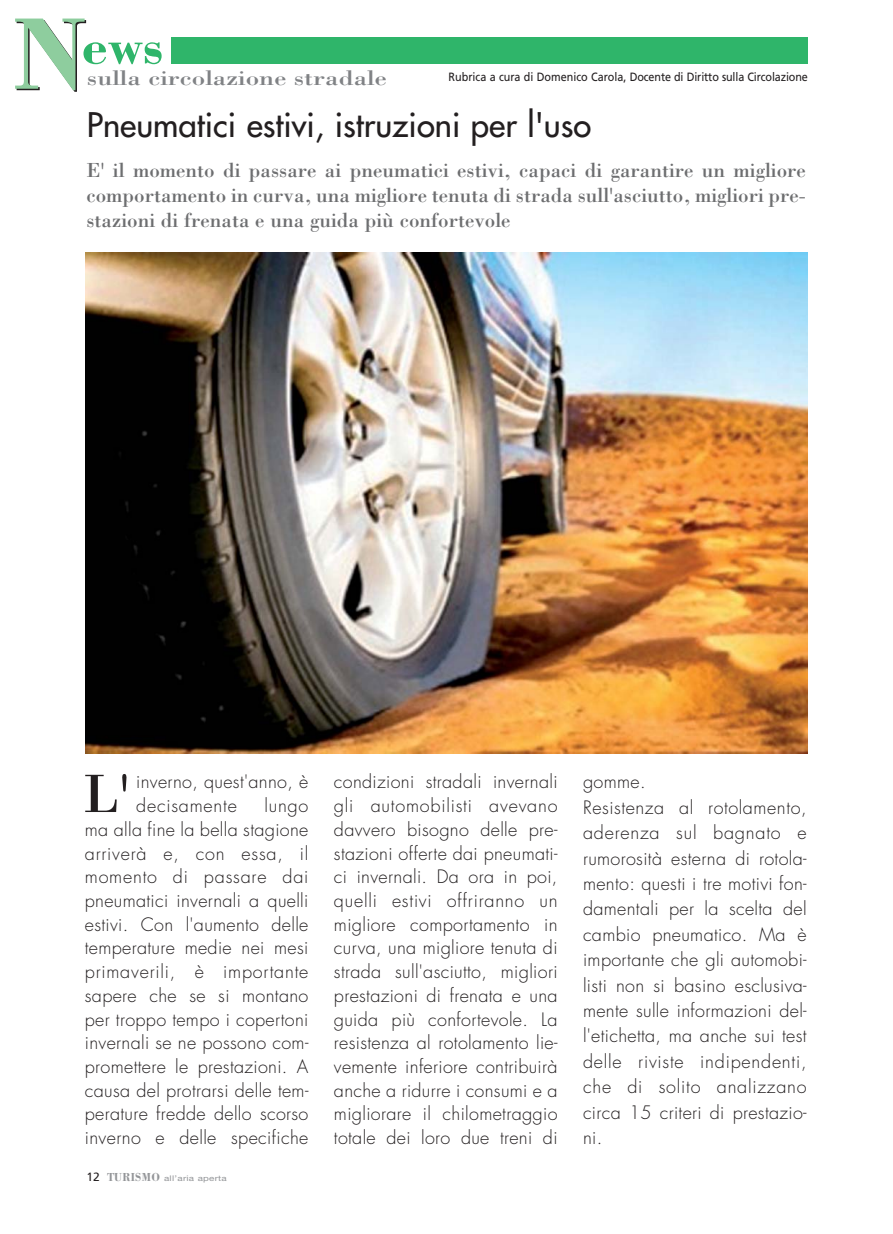
<style>
.page{position:relative;width:893px;height:1234px;background:#fff}
.page>*{position:absolute;margin:0;border:0;box-sizing:border-box;transform-origin:0 0}
.t1{font:55.65px "Bodoni";color:#231f20}
.t2{font:700 52.5px "Bodoni";color:#2fb56a}
.t3{font:33px "Futura";color:#231f20}
.t4{font:21.6px "Bodoni";color:#808285;scale:1.25 1}
.t5{font:21px/25.2px "Bodoni";color:#6d6e70;text-align:justify}
.t6{font:300 18px/23.7px "Futura";letter-spacing:.02em;color:#231f20}
.t7{font:12px "Frutiger";letter-spacing:-.01em;color:#231f20;scale:.9 1}
.t8{font:7.8px "Helvetica Neue";letter-spacing:.03em;color:#939598;scale:1.25 1}
.s1{font-size:105px;color:#8ecd9e}
.s2{font-family:"Frutiger";font-size:12px;color:#231f20}
.s3{font-family:"Bodoni";font-weight:700;font-size:12px}
</style>
<div class="page">
<div style="left:171px;top:38px;width:637px;height:26px;background:#2fb56a"></div>
<img style="left:86px;top:252px;width:722px;height:501px">
<h2 class="t2" style="left:12px;top:25px;width:153px"><span class="s1">N</span>ews</h2>
<p class="t4" style="left:87px;top:69px;width:241px">sulla circolazione stradale</p>
<h3 class="t3" style="left:87px;top:108px;width:506px">Pneumatici estivi, istruzioni per l'uso</h3>
<p class="t5" style="left:86px;top:159px;width:721px">E' il momento di passare ai pneumatici estivi, capaci di garantire un migliore comportamento in curva, una migliore tenuta di strada sull'asciutto, migliori pre&shy;stazioni di frenata e una guida più confortevole</p>
<p class="t7" style="left:449px;top:72px;width:401px">Rubrica a cura di Domenico Carola, Docente di Diritto sulla Circolazione</p>
<h1 class="t1" style="left:84px;top:770px;width:47px">L'</h1>
<p class="t6" style="left:136px;top:771px;width:174px">inverno, quest'anno, è decisamente</p>
<p class="t6" style="left:85px;top:795px;width:225px;text-align:justify;text-indent:180px">lungo ma alla fine la bella stagione arriverà e, con essa, il momento di passare dai pneumatici invernali a quelli estivi. Con l'aumento delle temperature medie nei mesi primaverili, è importante sapere che se si montano per troppo tempo i copertoni invernali se ne possono com&shy;promettere le prestazioni. A causa del protrarsi delle tem&shy;perature fredde dello scorso inverno e delle specifiche</p>
<p class="t8" style="left:86px;top:1174px;width:114px"><span class="s2">12</span> <span class="s3">TURISMO</span> all’aria aperta</p>
<p class="t6" style="left:334px;top:771px;width:225px;text-align:justify">condizioni stradali invernali gli automobilisti avevano davvero bisogno delle pre&shy;stazioni offerte dai pneumati&shy;ci invernali. Da ora in poi, quelli estivi offriranno un migliore comportamento in curva, una migliore tenuta di strada sull'asciutto, migliori prestazioni di frenata e una guida più confortevole. La resistenza al rotolamento lie&shy;vemente inferiore contribuirà anche a ridurre i consumi e a migliorare il chilometraggio totale dei loro due treni di</p>
<p class="t6" style="left:583px;top:770px;width:225px;line-height:25.3px">gomme.<br>Resistenza al rotolamento, aderenza sul bagnato e rumorosità esterna di rotola&shy;mento: questi i tre motivi fon&shy;damentali per la scelta del cambio pneumatico. Ma è importante che gli automobi&shy;listi non si basino esclusiva&shy;mente sulle informazioni del&shy;l'etichetta, ma anche sui test delle riviste indipendenti, che di solito analizzano circa 15 criteri di prestazio&shy;ni.</p>
</div>
